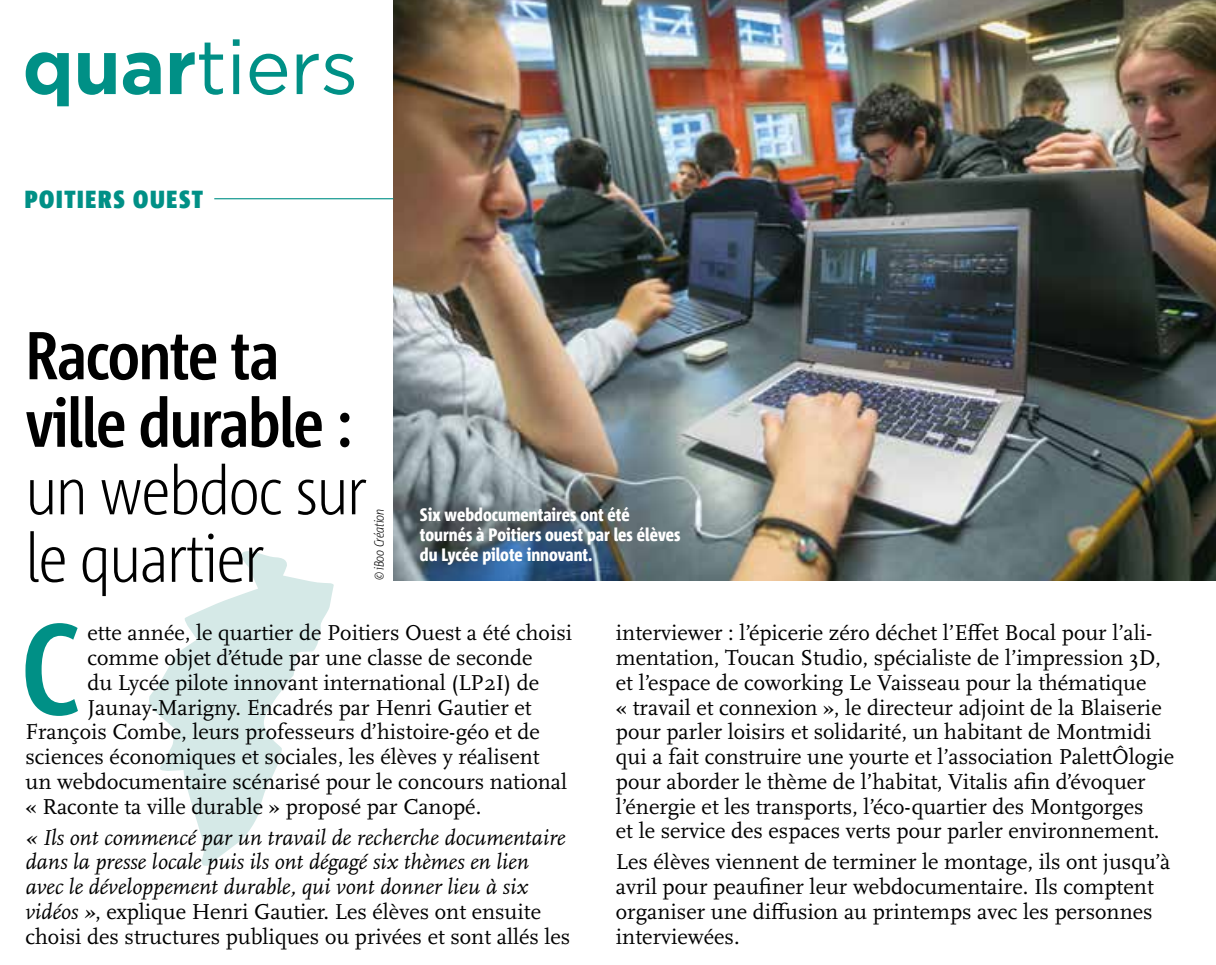
<style>
.page{position:relative;width:1216px;height:965px;background:#fff}
.page>*{position:absolute;margin:0;border:0;box-sizing:border-box;transform-origin:0 0}
.t1{font:700 128.92px "Corpid C1 Cd";color:#009086}
.t2{font:76.5px "Gotham";letter-spacing:-.01em;color:#009086}
.t3{font:700 67.5px/67.5px "Corpid C1 Cd";letter-spacing:-.02em;color:#000}
.t4{font:300 67.5px/67.5px "Corpid C1 Cd";letter-spacing:-.02em;color:#000}
.t5{font:900 24.75px "Corpid C1 Cd";letter-spacing:.07em;color:#009086}
.t6{font:22.5px/24.8px "Scala OT";color:#000}
.t7{font:italic 22.5px/24.8px "Scala OT";color:#000}
.t8{font:800 18px/20.2px "Corpid C1 Cd";color:#fff}
.t9{font:italic 300 13.5px "Corpid C1 Cd";letter-spacing:-.02em;color:#000}
.s1{font-weight:700}
.s2{font-style:normal}
</style>
<div class="page">
<svg style="left:149px;top:551px;width:185px;height:314px"></svg>
<img style="left:393px;top:0;width:822px;height:580px">
<hr style="left:214px;top:198px;width:179px;height:1px;background:#009086">
<h2 class="t2" style="left:22px;top:18px;width:337px"><span class="s1">quar</span>tiers</h2>
<p class="t5" style="left:25px;top:184px;width:180px">POITIERS OUEST</p>
<h3 class="t3" style="left:25px;top:320px;width:328px">Raconte ta ville durable :</h3>
<h3 class="t4" style="left:25px;top:455px;width:343px">un webdoc sur le quartier</h3>
<p class="t9" style="left:370px;top:580px;width:73px;rotate:-90deg">© iBoo Création</p>
<p class="t8" style="left:420px;top:504px;width:262px">Six webdocumentaires ont été tournés à Poitiers ouest par les élèves du Lycée pilote innovant.</p>
<h1 class="t1" style="left:21px;top:588px;width:60px">C</h1>
<p class="t6" style="left:87px;top:621px;width:486px">ette année, le quartier de Poitiers Ouest a été choisi</p>
<p class="t6" style="left:87px;top:646px;width:446px">comme objet d’étude par une classe de seconde</p>
<p class="t6" style="left:87px;top:670px;width:453px">du Lycée pilote innovant international (LP2I) de</p>
<p class="t6" style="left:87px;top:695px;width:445px">Jaunay-Marigny. Encadrés par Henri Gautier et</p>
<p class="t6" style="left:25px;top:720px;width:515px">François Combe, leurs professeurs d’histoire-géo et de</p>
<p class="t6" style="left:25px;top:745px;width:515px">sciences économiques et sociales, les élèves y réalisent</p>
<p class="t6" style="left:25px;top:769px;width:543px">un webdocumentaire scénarisé pour le concours national</p>
<p class="t6" style="left:25px;top:794px;width:457px">« Raconte ta ville durable » proposé par Canopé.</p>
<p class="t7" style="left:25px;top:825px;width:546px">« Ils ont commencé par un travail de recherche documentaire dans la presse locale puis ils ont dégagé six thèmes en lien avec le développement durable, qui vont donner lieu à six vidéos »<span class="s2">, explique Henri Gautier. Les élèves ont ensuite choisi des structures publiques ou privées et sont allés les</span></p>
<p class="t6" style="left:615px;top:621px;width:559px">interviewer : l’épicerie zéro déchet l’Effet Bocal pour l’ali&shy;mentation, Toucan Studio, spécialiste de l’impression 3D, et l’espace de coworking Le Vaisseau pour la thématique<br>« travail et connexion », le directeur adjoint de la Blaiserie pour parler loisirs et solidarité, un habitant de Montmidi qui a fait construire une yourte et l’association PalettÔlogie pour aborder le thème de l’habitat, Vitalis afin d’évoquer l’énergie et les transports, l’éco-quartier des Montgorges<br>et le service des espaces verts pour parler environnement.</p>
<p class="t6" style="left:615px;top:850px;width:555px">Les élèves viennent de terminer le montage, ils ont jusqu’à avril pour peaufiner leur webdocumentaire. Ils comptent organiser une diffusion au printemps avec les personnes interviewées.</p>
</div>
